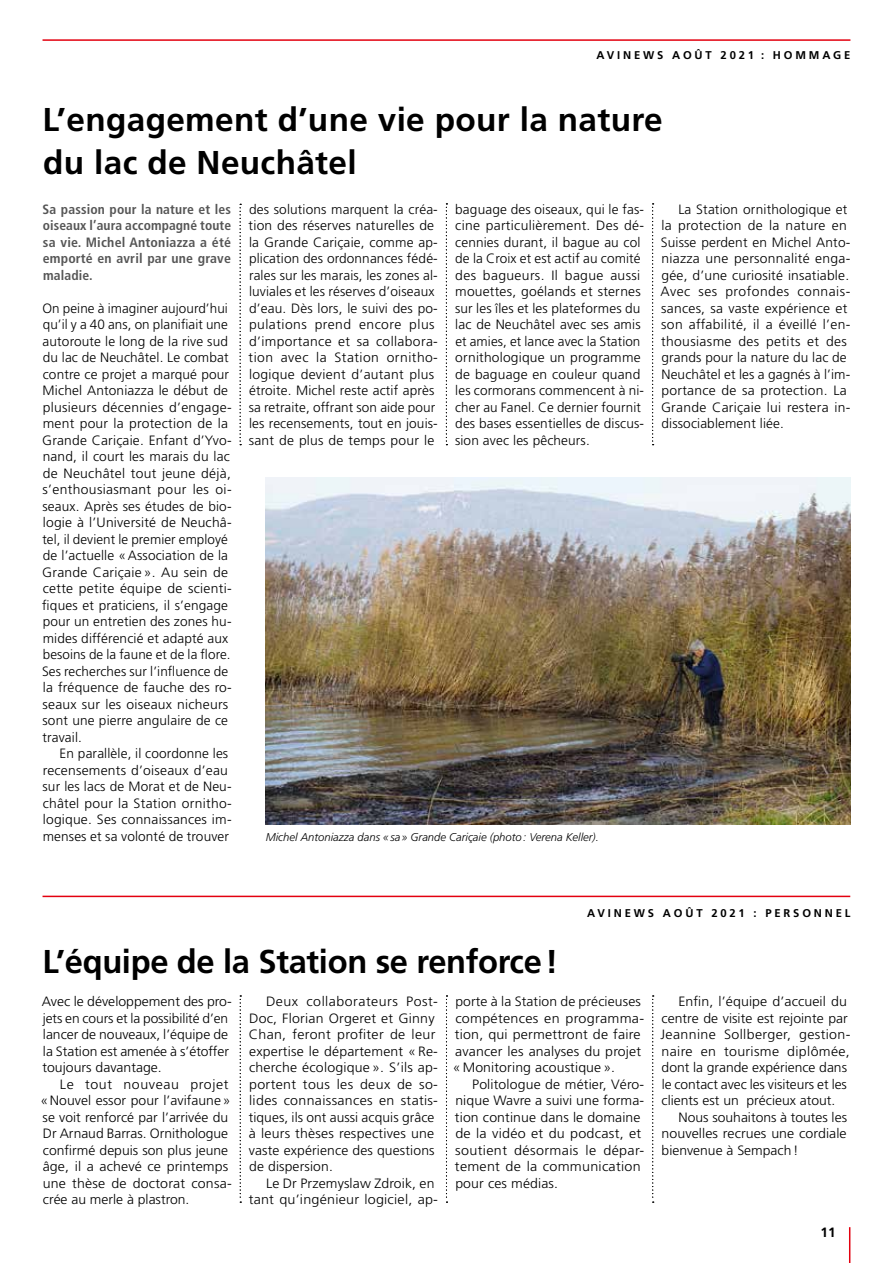
<style>
.page{position:relative;width:893px;height:1263px;background:#fff}
.page>*{position:absolute;margin:0;border:0;box-sizing:border-box;transform-origin:0 0}
.t1{font:700 33px "Frutiger";letter-spacing:.01em;color:#000}
.t2{font:700 33px "Frutiger";letter-spacing:-.01em;color:#000}
.t3{font:300 13.5px/16.5px "Frutiger";letter-spacing:.01em;color:#000}
.t4{font:300 13.5px/16.5px "Frutiger";letter-spacing:.01em;color:#000;scale:1.05 1}
.t5{font:300 13.5px/16.5px "Frutiger";letter-spacing:.01em;color:#000;scale:1.04 1}
.t6{font:700 condensed 13.5px/16.5px "Frutiger";letter-spacing:.015em;color:#565656;text-align:justify}
.t7{font:700 13.5px "Frutiger";color:#000}
.t8{font:italic 300 11.25px "Frutiger";color:#000}
.t9{font:700 11.25px "Frutiger";letter-spacing:.25em;color:#000}
</style>
<div class="page">
<hr style="left:849px;top:1227px;width:1px;height:36px;background:#e3000f">
<hr style="left:43px;top:39px;width:807px;height:2px;background:#e3000f">
<img style="left:266px;top:478px;width:584px;height:346px">
<hr style="left:43px;top:896px;width:807px;height:1px;background:#e3000f">
<svg style="left:240px;top:204px;width:1px;height:241px"></svg>
<svg style="left:446px;top:203px;width:1px;height:242px"></svg>
<svg style="left:652px;top:203px;width:2px;height:242px"></svg>
<svg style="left:240px;top:995px;width:1px;height:208px"></svg>
<svg style="left:446px;top:995px;width:1px;height:208px"></svg>
<svg style="left:652px;top:995px;width:2px;height:208px"></svg>
<p class="t9" style="left:596px;top:48px;width:256px">AVINEWS AOÛT 2021 : HOMMAGE</p>
<h1 class="t1" style="left:42px;top:101px;width:622px">L’engagement d’une vie pour la nature</h1>
<h1 class="t1" style="left:43px;top:143px;width:315px">du lac de Neuchâtel</h1>
<p class="t6" style="left:43px;top:201px;width:190px">Sa passion pour la nature et les oiseaux l’aura accompagné toute sa vie. Michel Antoniazza a été emporté en avril par une grave maladie.</p>
<p class="t3" style="left:42px;top:300px;width:191px">On peine à imaginer aujourd’hui qu’il y a 40 ans, on planifiait une autoroute le long de la rive sud du lac de Neuchâtel. Le combat contre ce projet a marqué pour<br>Michel Antoniazza le début de plusieurs décennies d’engage&shy;ment pour la protection de la<br>Grande Cariçaie. Enfant d’Yvo&shy;nand, il court les marais du lac de Neuchâtel tout jeune déjà, s’enthousiasmant pour les oi&shy;seaux. Après ses études de bio&shy;logie à l’Université de Neuchâ&shy;tel, il devient le premier employé de l’actuelle «Association de la<br>Grande Cariçaie ». Au sein de cette petite équipe de scienti&shy;fiques et praticiens, il s’engage pour un entretien des zones hu&shy;mides différencié et adapté aux besoins de la faune et de la flore.<br>Ses recherches sur l’influence de la fréquence de fauche des ro&shy;seaux sur les oiseaux nicheurs sont une pierre angulaire de ce travail.</p>
<p class="t3" style="left:43px;top:745px;width:191px;text-indent:17px">En parallèle, il coordonne les recensements d’oiseaux d’eau sur les lacs de Morat et de Neu&shy;châtel pour la Station ornitho&shy;logique. Ses connaissances im&shy;menses et sa volonté de trouver</p>
<p class="t3" style="left:249px;top:201px;width:191px">des solutions marquent la créa&shy;tion des réserves naturelles de la Grande Cariçaie, comme ap&shy;plication des ordonnances fédé&shy;rales sur les marais, les zones al&shy;luviales et les réserves d’oiseaux d’eau. Dès lors, le suivi des po&shy;pulations prend encore plus d’importance et sa collabora&shy;tion avec la Station ornitho&shy;logique devient d’autant plus étroite. Michel reste actif après sa retraite, offrant son aide pour les recensements, tout en jouis&shy;sant de plus de temps pour le</p>
<p class="t3" style="left:455px;top:201px;width:191px">baguage des oiseaux, qui le fas&shy;cine particulièrement. Des dé&shy;cennies durant, il bague au col de la Croix et est actif au comité des bagueurs. Il bague aussi mouettes, goélands et sternes sur les îles et les plateformes du lac de Neuchâtel avec ses amis et amies, et lance avec la Station ornithologique un programme de baguage en couleur quand les cormorans commencent à ni&shy;cher au Fanel. Ce dernier fournit des bases essentielles de discus&shy;sion avec les pêcheurs.</p>
<p class="t3" style="left:660px;top:201px;width:191px;text-indent:18px">La Station ornithologique et la protection de la nature en<br>Suisse perdent en Michel Anto&shy;niazza une personnalité enga&shy;gée, d’une curiosité insatiable.<br>Avec ses profondes connais&shy;sances, sa vaste expérience et son affabilité, il a éveillé l’en&shy;thousiasme des petits et des grands pour la nature du lac de<br>Neuchâtel et les a gagnés à l’im&shy;portance de sa protection. La<br>Grande Cariçaie lui restera in&shy;dissociablement liée.</p>
<p class="t8" style="left:266px;top:831px;width:335px">Michel Antoniazza dans « sa » Grande Cariçaie (photo: Verena Keller).</p>
<h1 class="t2" style="left:43px;top:942px;width:517px">L’équipe de la Station se renforce!</h1>
<p class="t9" style="left:587px;top:907px;width:265px">AVINEWS AOÛT 2021 : PERSONNEL</p>
<p class="t5" style="left:42px;top:993px;width:184px">Avec le développement des pro&shy;jets en cours et la possibilité d’en lancer de nouveaux, l’équipe de la Station est amenée à s’étoffer toujours davantage.</p>
<p class="t4" style="left:40px;top:1075px;width:184px;text-indent:19px">Le tout nouveau projet «Nouvel essor pour l’avifaune» se voit renforcé par l’arrivée du<br>Dr Arnaud Barras. Ornithologue confirmé depuis son plus jeune âge, il a achevé ce printemps une thèse de doctorat consa&shy;crée au merle à plastron.</p>
<p class="t4" style="left:249px;top:993px;width:182px;text-indent:17px">Deux collaborateurs Post-<br>Doc, Florian Orgeret et Ginny<br>Chan, feront profiter de leur expertise le département « Re&shy;cherche écologique ». S’ils ap&shy;portent tous les deux de so&shy;lides connaissances en statis&shy;tiques, ils ont aussi acquis grâce à leurs thèses respectives une vaste expérience des questions de dispersion.</p>
<p class="t5" style="left:249px;top:1174px;width:184px;text-align:right">Le Dr Przemyslaw Zdroik, en tant qu’ingénieur logiciel, ap-</p>
<p class="t3" style="left:453px;top:993px;width:193px">porte à la Station de précieuses compétences en programma&shy;tion, qui permettront de faire avancer les analyses du projet «Monitoring acoustique ».</p>
<p class="t5" style="left:455px;top:1075px;width:184px;text-indent:17px">Politologue de métier, Véro&shy;nique Wavre a suivi une forma&shy;tion continue dans le domaine de la vidéo et du podcast, et soutient désormais le dépar&shy;tement de la communication pour ces médias.</p>
<p class="t4" style="left:661px;top:993px;width:182px;text-indent:18px">Enfin, l’équipe d’accueil du centre de visite est rejointe par<br>Jeannine Sollberger, gestion&shy;naire en tourisme diplômée, dont la grande expérience dans le contact avec les visiteurs et les clients est un précieux atout.</p>
<p class="t3" style="left:662px;top:1108px;width:187px;text-align:justify;text-indent:17px">Nous souhaitons à toutes les nouvelles recrues une cordiale bienvenue à Sempach!</p>
<p class="t7" style="left:820px;top:1224px;width:17px">11</p>
</div>
